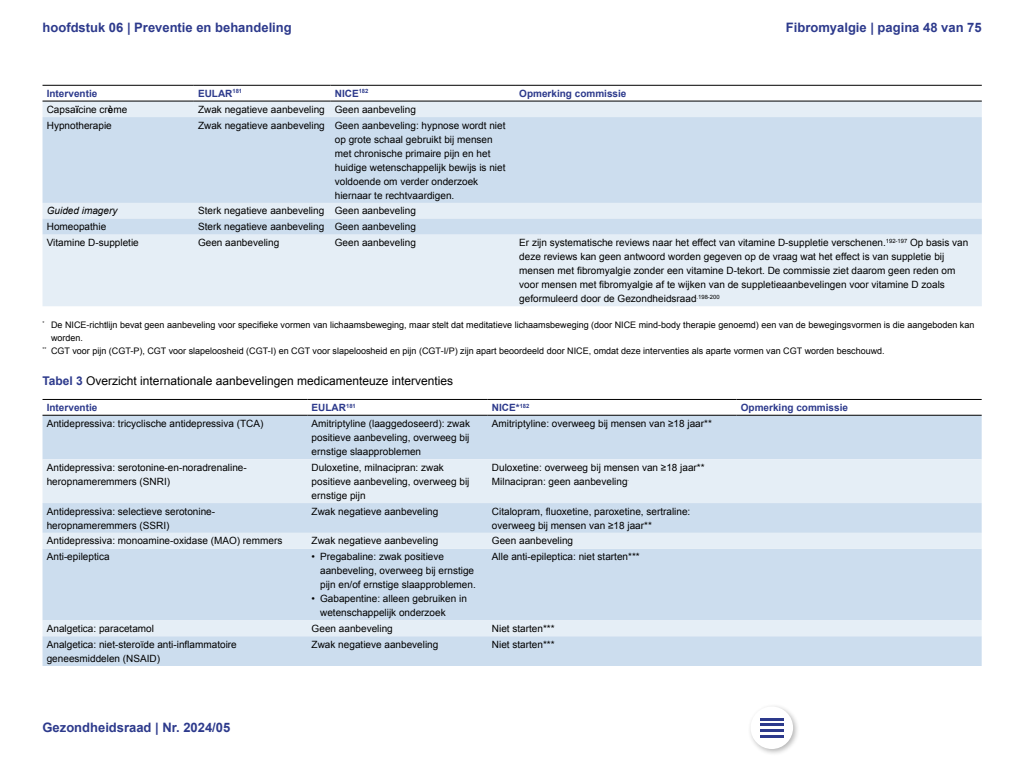
<style>
.page{position:relative;width:1024px;height:768px;background:#fff}
.page>*{position:absolute;margin:0;border:0;box-sizing:border-box;transform-origin:0 0}
.t1{font:700 13px "Arial";color:#2d3a8c}
.Figuur_Kop{font:12px "Arial";color:#000}
.Tabeltekst{font:10px/14px "Arial";color:#000}
.Tabeltekst_Vet{font:700 10px "Arial";color:#2d3a8c}
.Tabeltekst-2{font:italic 10px "Arial";color:#000}
.Footnote{font:9px/13px "Arial";color:#000}
.s1{font-weight:700}
.s2{font-weight:700;color:#2d3a8c}
</style>
<div class="page">
<svg style="left:43px;top:100px;width:939px;height:1px"></svg>
<div style="left:43px;top:102px;width:939px;height:204px;background:#e5eef6"></div>
<svg style="left:43px;top:117px;width:939px;height:117px;background:#cfdfef"></svg>
<hr style="left:43px;top:85px;width:151px;height:1px;background:#000">
<hr style="left:194px;top:85px;width:137px;height:1px;background:#000">
<hr style="left:331px;top:85px;width:184px;height:1px;background:#000">
<hr style="left:515px;top:85px;width:467px;height:1px;background:#000">
<hr style="left:43px;top:101px;width:151px;height:1px;background:#000">
<hr style="left:194px;top:101px;width:137px;height:1px;background:#000">
<hr style="left:331px;top:101px;width:184px;height:1px;background:#000">
<hr style="left:515px;top:101px;width:467px;height:1px;background:#000">
<svg style="left:43px;top:414px;width:939px;height:1px"></svg>
<div style="left:43px;top:416px;width:939px;height:250px;background:#cde"></div>
<svg style="left:43px;top:459px;width:939px;height:177px;background:#d6e4f1"></svg>
<hr style="left:43px;top:399px;width:264px;height:1px;background:#000">
<hr style="left:307px;top:399px;width:181px;height:1px;background:#000">
<hr style="left:488px;top:399px;width:249px;height:1px;background:#000">
<hr style="left:737px;top:399px;width:245px;height:1px;background:#000">
<hr style="left:43px;top:415px;width:264px;height:1px;background:#000">
<hr style="left:307px;top:415px;width:181px;height:1px;background:#000">
<hr style="left:488px;top:415px;width:249px;height:1px;background:#000">
<hr style="left:737px;top:415px;width:245px;height:1px;background:#000">
<div style="left:747px;top:703px;width:53px;height:53px;background:#000;opacity:.3"></div>
<div style="left:751px;top:707px;width:42px;height:42px;background:#fff;border-radius:50%"></div>
<hr style="left:760px;top:718px;width:24px;height:2px;background:#2d3a8c">
<hr style="left:760px;top:724px;width:24px;height:2px;background:#2d3a8c">
<hr style="left:760px;top:730px;width:24px;height:2px;background:#2d3a8c">
<hr style="left:760px;top:735px;width:24px;height:2px;background:#2d3a8c">
<h1 class="t1" style="left:43px;top:19px;width:251px">hoofdstuk 06 | Preventie en behandeling</h1>
<h1 class="t1" style="left:786px;top:19px;width:197px">Fibromyalgie | pagina 48 van 75</h1>
<h3 class="Tabeltekst_Vet" style="left:47px;top:87px;width:52px">Interventie</h3>
<h3 class="Tabeltekst_Vet" style="left:198px;top:87px;width:46px">EULAR<sup>181</sup></h3>
<h3 class="Tabeltekst_Vet" style="left:335px;top:87px;width:35px">NICE<sup>182</sup></h3>
<h3 class="Tabeltekst_Vet" style="left:519px;top:87px;width:109px">Opmerking commissie</h3>
<p class="Tabeltekst" style="left:47px;top:102px;width:82px">Capsa<span class="s1">ï</span>cine cr<span class="s1">è</span>me</p>
<p class="Tabeltekst" style="left:198px;top:102px;width:128px">Zwak negatieve aanbeveling</p>
<p class="Tabeltekst" style="left:335px;top:102px;width:83px">Geen aanbeveling</p>
<p class="Tabeltekst" style="left:47px;top:118px;width:67px">Hypnotherapie</p>
<p class="Tabeltekst" style="left:198px;top:118px;width:128px">Zwak negatieve aanbeveling</p>
<p class="Tabeltekst" style="left:335px;top:118px;width:172px">Geen aanbeveling: hypnose wordt niet op grote schaal gebruikt bij mensen met chronische primaire pijn en het huidige wetenschappelijk bewijs is niet voldoende om verder onderzoek hiernaar te rechtvaardigen.</p>
<p class="Tabeltekst-2" style="left:47px;top:204px;width:72px">Guided imagery</p>
<p class="Tabeltekst" style="left:198px;top:204px;width:128px">Sterk negatieve aanbeveling</p>
<p class="Tabeltekst" style="left:335px;top:204px;width:83px">Geen aanbeveling</p>
<p class="Tabeltekst" style="left:47px;top:220px;width:61px">Homeopathie</p>
<p class="Tabeltekst" style="left:198px;top:220px;width:128px">Sterk negatieve aanbeveling</p>
<p class="Tabeltekst" style="left:335px;top:220px;width:83px">Geen aanbeveling</p>
<p class="Tabeltekst" style="left:47px;top:236px;width:94px">Vitamine D-suppletie</p>
<p class="Tabeltekst" style="left:198px;top:236px;width:83px">Geen aanbeveling</p>
<p class="Tabeltekst" style="left:335px;top:236px;width:83px">Geen aanbeveling</p>
<p class="Tabeltekst" style="left:519px;top:236px;width:451px">Er zijn systematische reviews naar het effect van vitamine D-suppletie verschenen.<sup>192-197</sup> Op basis van deze reviews kan geen antwoord worden gegeven op de vraag wat het effect is van suppletie bij mensen met fibromyalgie zonder een vitamine D-tekort. De commissie ziet daarom geen reden om voor mensen met fibromyalgie af te wijken van de suppletieaanbevelingen voor vitamine D zoals geformuleerd door de Gezondheidsraad<sup>.198-200</sup></p>
<p class="Footnote" style="left:51px;top:318px;width:925px;text-indent:-9px"><sup>*</sup> De NICE-richtlijn bevat geen aanbeveling voor specifieke vormen van lichaamsbeweging, maar stelt dat meditatieve lichaamsbeweging (door NICE mind-body therapie genoemd) een van de bewegingsvormen is die aangeboden kan worden.</p>
<p class="Footnote" style="left:43px;top:344px;width:844px"><sup>**</sup> CGT voor pijn (CGT-P), CGT voor slapeloosheid (CGT-I) en CGT voor slapeloosheid en pijn (CGT-I/P) zijn apart beoordeeld door NICE, omdat deze interventies als aparte vormen van CGT worden beschouwd.</p>
<h3 class="Figuur_Kop" style="left:43px;top:373px;width:412px"><span class="s2">Tabel 3</span> Overzicht internationale aanbevelingen medicamenteuze interventies</h3>
<h3 class="Tabeltekst_Vet" style="left:47px;top:401px;width:52px">Interventie</h3>
<h3 class="Tabeltekst_Vet" style="left:312px;top:401px;width:46px">EULAR<sup>181</sup></h3>
<h3 class="Tabeltekst_Vet" style="left:492px;top:401px;width:39px">NICE*<sup>182</sup></h3>
<h3 class="Tabeltekst_Vet" style="left:741px;top:401px;width:109px">Opmerking commissie</h3>
<p class="Tabeltekst" style="left:47px;top:417px;width:218px">Antidepressiva: tricyclische antidepressiva (TCA)</p>
<p class="Tabeltekst" style="left:312px;top:417px;width:160px;text-align:justify">Amitriptyline (laaggedoseerd): zwak positieve aanbeveling, overweeg bij ernstige slaapproblemen</p>
<p class="Tabeltekst" style="left:492px;top:417px;width:222px">Amitriptyline: overweeg bij mensen van ≥18 jaar**</p>
<p class="Tabeltekst" style="left:47px;top:460px;width:202px">Antidepressiva: serotonine-en-noradrenaline&shy;heropnameremmers (SNRI)</p>
<p class="Tabeltekst" style="left:312px;top:460px;width:159px">Duloxetine, milnacipran: zwak positieve aanbeveling, overweeg bij ernstige pijn</p>
<p class="Tabeltekst" style="left:492px;top:460px;width:214px">Duloxetine: overweeg bij mensen van ≥18 jaar**<br>Milnacipran: geen aanbeveling<sup>.</sup></p>
<p class="Tabeltekst" style="left:47px;top:504px;width:170px">Antidepressiva: selectieve serotonine&shy;heropnameremmers (SSRI)</p>
<p class="Tabeltekst" style="left:312px;top:504px;width:128px">Zwak negatieve aanbeveling</p>
<p class="Tabeltekst" style="left:492px;top:504px;width:200px">Citalopram, fluoxetine, paroxetine, sertraline: overweeg bij mensen van ≥18 jaar**</p>
<p class="Tabeltekst" style="left:47px;top:534px;width:237px">Antidepressiva: monoamine-oxidase (MAO) remmers</p>
<p class="Tabeltekst" style="left:312px;top:534px;width:128px">Zwak negatieve aanbeveling</p>
<p class="Tabeltekst" style="left:492px;top:534px;width:83px">Geen aanbeveling</p>
<p class="Tabeltekst" style="left:47px;top:550px;width:64px">Anti-epileptica</p>
<p class="Tabeltekst" style="left:320px;top:550px;width:157px;text-indent:-9px">• Pregabaline: zwak positieve aanbeveling, overweeg bij ernstige pijn en/of ernstige slaapproblemen.</p>
<p class="Tabeltekst" style="left:320px;top:592px;width:148px;text-indent:-9px">• Gabapentine: alleen gebruiken in wetenschappelijk onderzoek</p>
<p class="Tabeltekst" style="left:492px;top:550px;width:149px">Alle anti-epileptica: niet starten***</p>
<p class="Tabeltekst" style="left:47px;top:622px;width:109px">Analgetica: paracetamol</p>
<p class="Tabeltekst" style="left:312px;top:622px;width:83px">Geen aanbeveling</p>
<p class="Tabeltekst" style="left:492px;top:622px;width:64px">Niet starten***</p>
<p class="Tabeltekst" style="left:47px;top:637px;width:192px">Analgetica: niet-steroïde anti-inflammatoire geneesmiddelen (NSAID)</p>
<p class="Tabeltekst" style="left:312px;top:637px;width:128px">Zwak negatieve aanbeveling</p>
<p class="Tabeltekst" style="left:492px;top:637px;width:64px">Niet starten***</p>
<h1 class="t1" style="left:43px;top:719px;width:189px">Gezondheidsraad | Nr. 2024/05</h1>
</div>
